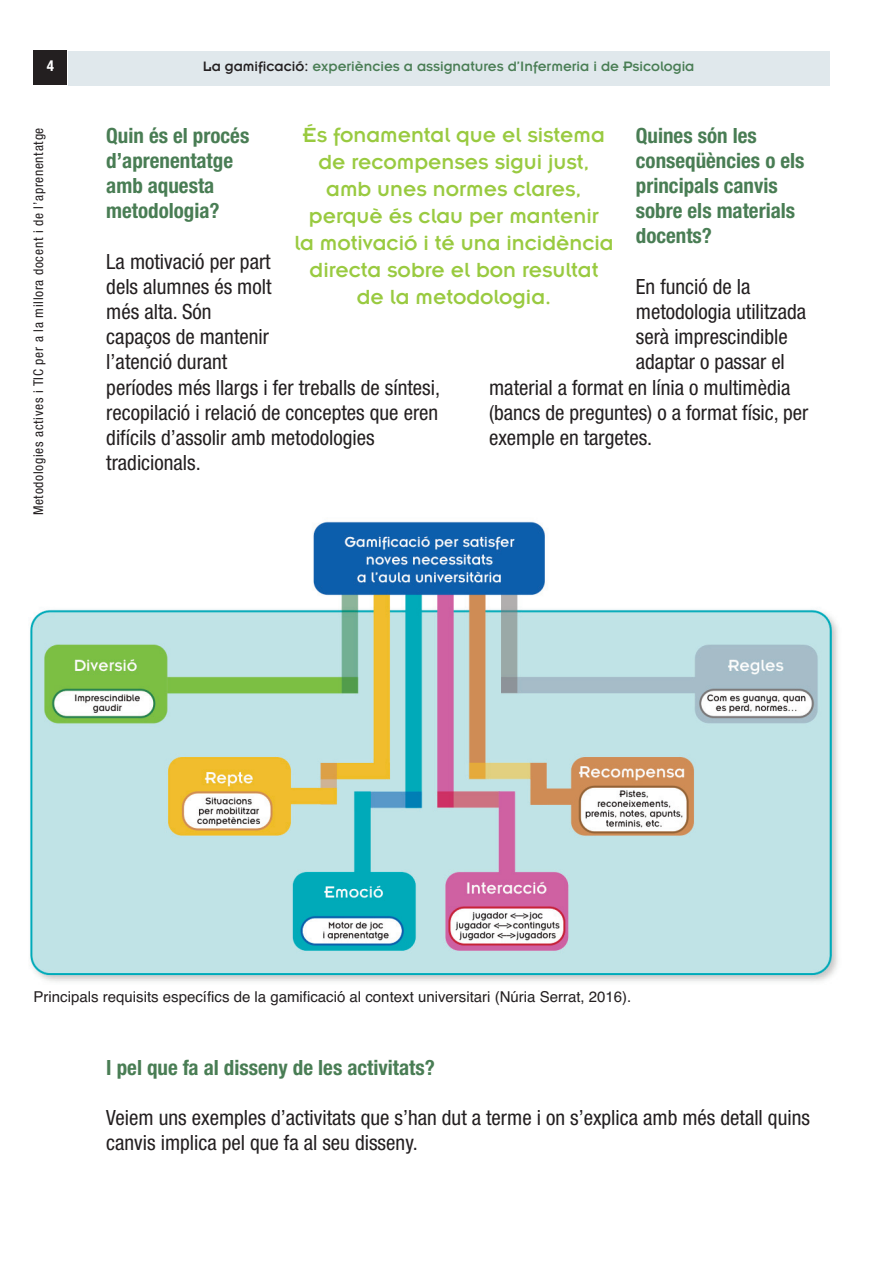
<style>
.page{position:relative;width:893px;height:1263px;background:#fff}
.page>*{position:absolute;margin:0;border:0;box-sizing:border-box;transform-origin:0 0}
.t1{font:22.5px/27px "Insignia";color:#99ca40;text-align:center}
.t2{font:condensed 21px/25.2px "Helvetica Neue LT Std";color:#231f20}
.t3{font:700 condensed 21px/25.2px "Helvetica Neue LT Std";color:#497d54}
.t4{font:15px "Helvetica";color:#231f20}
.t5{font:15px "Insignia";color:#497d54}
.t6{font:700 condensed 15px "Helvetica Neue LT Std";color:#fff}
.t7{font:condensed 13.5px "Helvetica Neue LT Std";letter-spacing:.05em;color:#231f20}
.s1{color:#231f20}
</style>
<div class="page">
<div style="left:68px;top:51px;width:761px;height:34px;background:#e0e8ec"></div>
<div style="left:34px;top:51px;width:33px;height:34px;background:#231f20"></div>
<img style="left:29px;top:521px;width:809px;height:461px">
<p class="t6" style="left:47px;top:60px;width:9px">4</p>
<p class="t5" style="left:203px;top:62px;width:493px"><span class="s1">La gamificació:</span> experiències a assignatures d’Infermeria i de Psicologia</p>
<p class="t7" style="left:34px;top:515px;width:389px;rotate:-90deg">Metodologies actives i TIC per a la millora docent i de l’aprenentatge</p>
<p class="t1" style="left:294px;top:123px;width:321px">És fonamental que el sistema de recompenses sigui just, amb unes normes clares, perquè és clau per mantenir<br>la motivació i té una incidència directa sobre el bon resultat de la metodologia.</p>
<p class="t3" style="left:106px;top:125px;width:144px">Quin és el procés d’aprenentatge amb aquesta metodologia?</p>
<p class="t2" style="left:106px;top:250px;width:335px">La motivació per part<br>dels alumnes és molt<br>més alta. Són<br>capaços de mantenir<br>l’atenció durant<br>períodes més llargs i fer treballs de síntesi, recopilació i relació de conceptes que eren difícils d’assolir amb metodologies tradicionals.</p>
<p class="t3" style="left:636px;top:125px;width:170px">Quines són les conseqüències o els principals canvis sobre els materials docents?</p>
<p class="t2" style="left:636px;top:276px;width:116px">En funció de la</p>
<p class="t2" style="left:636px;top:301px;width:172px">metodologia utilitzada</p>
<p class="t2" style="left:636px;top:326px;width:153px">serà imprescindible</p>
<p class="t2" style="left:636px;top:351px;width:151px">adaptar o passar el</p>
<p class="t2" style="left:489px;top:376px;width:303px">material a format en línia o multimèdia</p>
<p class="t2" style="left:489px;top:402px;width:321px">(bancs de preguntes) o a format físic, per</p>
<p class="t2" style="left:489px;top:427px;width:165px">exemple en targetes.</p>
<p class="t4" style="left:34px;top:992px;width:599px">Principals requisits específics de la gamificació al context universitari (Núria Serrat, 2016).</p>
<p class="t3" style="left:106px;top:1057px;width:330px">I pel que fa al disseny de les activitats?</p>
<p class="t2" style="left:106px;top:1107px;width:705px">Veiem uns exemples d’activitats que s’han dut a terme i on s’explica amb més detall quins canvis implica pel que fa al seu disseny.</p>
</div>
